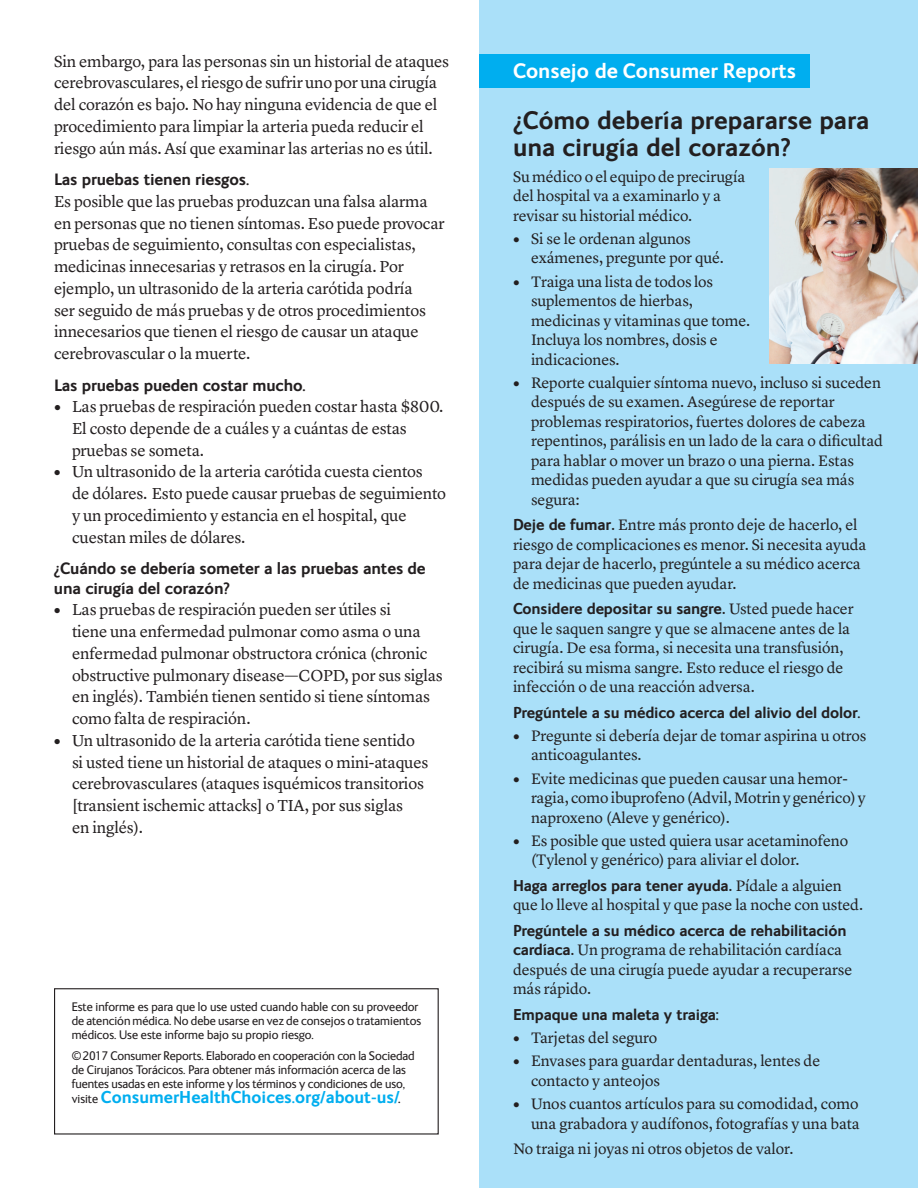
<style>
.page{position:relative;width:918px;height:1188px;background:#fff}
.page>*{position:absolute;margin:0;border:0;box-sizing:border-box;transform-origin:0 0}
.t1{font:700 25.5px/27px "FS Ingrid";color:#231f20}
.t2{font:700 21px "FS Ingrid";color:#fff}
.t3{font:700 17.25px "FS Ingrid";color:#00aeef}
.t4{font:16.5px/21.8px "Lyon Text";letter-spacing:-.01em;color:#231f20}
.t5{font:700 16.5px/19.5px "FS Ingrid";letter-spacing:-.01em;color:#231f20}
.t6{font:15.75px/19.5px "Lyon Text";letter-spacing:-.005em;color:#231f20}
.t7{font:700 15.75px "FS Ingrid";letter-spacing:-.01em;color:#231f20}
.t8{font:12.75px/14.2px "FS Ingrid";color:#231f20}
.s1{font-family:"FS Ingrid";font-weight:700}
.s2{font-weight:400;font-size:12.75px;color:#231f20}
.s3{font-size:12.75px;color:#231f20}
.s4{font-family:"Lyon Text";font-weight:400}
</style>
<div class="page">
<div style="left:479px;top:0;width:439px;height:1188px;background:#aae0f9"></div>
<div style="left:479px;top:54px;width:331px;height:34px;background:#00aeef"></div>
<div style="left:54px;top:988px;width:385px;height:147px;border:1px solid #231f20"></div>
<img style="left:770px;top:168px;width:148px;height:195px">
<p class="t4" style="left:54px;top:49px;width:397px">Sin embargo, para las personas sin un historial de ataques cerebrovasculares, el riesgo de sufrir uno por una cirugía del corazón es bajo. No hay ninguna evidencia de que el procedimiento para limpiar la arteria pueda reducir el riesgo aún más. Así que examinar las arterias no es útil.</p>
<p class="t5" style="left:54px;top:169px;width:197px">Las pruebas tienen riesgos.</p>
<p class="t4" style="left:54px;top:189px;width:392px">Es posible que las pruebas produzcan una falsa alarma en personas que no tienen síntomas. Eso puede provocar pruebas de seguimiento, consultas con especialistas, medicinas innecesarias y retrasos en la cirugía. Por ejemplo, un ultrasonido de la arteria carótida podría<br>ser seguido de más pruebas y de otros procedimientos innecesarios que tienen el riesgo de causar un ataque cerebrovascular o la muerte.</p>
<p class="t5" style="left:54px;top:374px;width:253px">Las pruebas pueden costar mucho.</p>
<p class="t4" style="left:72px;top:395px;width:373px;text-indent:-18px"><span class="s1">•</span> Las pruebas de respiración pueden costar hasta $800.<br>El costo depende de a cuáles y a cuántas de estas pruebas se someta.</p>
<p class="t4" style="left:72px;top:460px;width:376px;text-indent:-18px"><span class="s1">•</span> Un ultrasonido de la arteria carótida cuesta cientos<br>de dólares. Esto puede causar pruebas de seguimiento y un procedimiento y estancia en el hospital, que cuestan miles de dólares.</p>
<p class="t5" style="left:54px;top:558px;width:373px">¿Cuándo se debería someter a las pruebas antes de una cirugía del corazón?</p>
<p class="t4" style="left:72px;top:598px;width:372px;text-indent:-18px"><span class="s1">•</span> Las pruebas de respiración pueden ser útiles si<br>tiene una enfermedad pulmonar como asma o una enfermedad pulmonar obstructora crónica (chronic obstructive pulmonary disease—COPD, por sus siglas en inglés). También tienen sentido si tiene síntomas como falta de respiración.</p>
<p class="t4" style="left:72px;top:728px;width:358px;text-indent:-18px"><span class="s1">•</span> Un ultrasonido de la arteria carótida tiene sentido si usted tiene un historial de ataques o mini-ataques cerebrovasculares (ataques isquémicos transitorios [transient ischemic attacks] o TIA, por sus siglas<br>en inglés).</p>
<p class="t8" style="left:72px;top:999px;width:351px">Este informe es para que lo use usted cuando hable con su proveedor de atención médica. No debe usarse en vez de consejos o tratamientos médicos. Use este informe bajo su propio riesgo.</p>
<p class="t8" style="left:72px;top:1048px;width:344px">© 2017 Consumer Reports. Elaborado en cooperación con la Sociedad de Cirujanos Torácicos. Para obtener más información acerca de las fuentes usadas en este informe y los términos y condiciones de uso,</p>
<p class="t3" style="left:72px;top:1086px;width:330px"><span class="s2">visite</span> ConsumerHealthChoices.org/about-us/<span class="s3">.</span></p>
<h2 class="t2" style="left:513px;top:57px;width:285px">Consejo de Consumer Reports</h2>
<h1 class="t1" style="left:513px;top:106px;width:358px">¿Cómo debería prepararse para una cirugía del corazón?</h1>
<p class="t6" style="left:513px;top:165px;width:234px">Su médico o el equipo de precirugía del hospital va a examinarlo y a revisar su historial médico.</p>
<p class="t6" style="left:531px;top:227px;width:195px;text-indent:-18px"><span class="s1">•</span> Si se le ordenan algunos exámenes, pregunte por qué.</p>
<p class="t6" style="left:531px;top:270px;width:221px;text-indent:-18px"><span class="s1">•</span> Traiga una lista de todos los suplementos de hierbas, medicinas y vitaminas que tome.<br>Incluya los nombres, dosis e indicaciones.</p>
<p class="t6" style="left:531px;top:371px;width:354px;text-indent:-18px"><span class="s1">•</span> Reporte cualquier síntoma nuevo, incluso si suceden después de su examen. Asegúrese de reportar problemas respiratorios, fuertes dolores de cabeza repentinos, parálisis en un lado de la cara o dificultad para hablar o mover un brazo o una pierna. Estas medidas pueden ayudar a que su cirugía sea más segura:</p>
<p class="t6" style="left:513px;top:514px;width:355px"><span class="s1">Deje de fumar</span>. Entre más pronto deje de hacerlo, el riesgo de complicaciones es menor. Si necesita ayuda para dejar de hacerlo, pregúntele a su médico acerca de medicinas que pueden ayudar.</p>
<p class="t7" style="left:513px;top:598px;width:342px">Considere depositar su sangre<span class="s4">. Usted puede hacer</span></p>
<p class="t6" style="left:513px;top:617px;width:339px">que le saquen sangre y que se almacene antes de la cirugía. De esa forma, si necesita una transfusión, recibirá su misma sangre. Esto reduce el riesgo de infección o de una reacción adversa.</p>
<p class="t7" style="left:513px;top:702px;width:349px">Pregúntele a su médico acerca del alivio del dolor.</p>
<p class="t6" style="left:531px;top:725px;width:337px;text-indent:-18px"><span class="s1">•</span> Pregunte si debería dejar de tomar aspirina u otros anticoagulantes.</p>
<p class="t6" style="left:531px;top:767px;width:336px;text-indent:-18px"><span class="s1">•</span> Evite medicinas que pueden causar una hemor&shy;ragia, como ibuprofeno (Advil, Motrin y genérico) y naproxeno (Aleve y genérico).</p>
<p class="t6" style="left:531px;top:830px;width:319px;text-indent:-18px"><span class="s1">•</span> Es posible que usted quiera usar acetaminofeno (Tylenol y genérico) para aliviar el dolor.</p>
<p class="t7" style="left:513px;top:875px;width:330px">Haga arreglos para tener ayuda<span class="s4">. Pídale a alguien</span></p>
<p class="t6" style="left:513px;top:894px;width:352px">que lo lleve al hospital y que pase la noche con usted.</p>
<p class="t7" style="left:513px;top:920px;width:335px">Pregúntele a su médico acerca de rehabilitación</p>
<p class="t6" style="left:513px;top:939px;width:341px"><span class="s1">cardíaca</span>. Un programa de rehabilitación cardíaca después de una cirugía puede ayudar a recuperarse más rápido.</p>
<p class="t7" style="left:513px;top:1004px;width:207px">Empaque una maleta y traiga:</p>
<p class="t6" style="left:513px;top:1027px;width:146px"><span class="s1">•</span> Tarjetas del seguro</p>
<p class="t6" style="left:531px;top:1050px;width:291px;text-indent:-18px"><span class="s1">•</span> Envases para guardar dentaduras, lentes de contacto y anteojos</p>
<p class="t6" style="left:513px;top:1093px;width:348px;text-align:right"><span class="s1">•</span> Unos cuantos artículos para su comodidad, como una grabadora y audífonos, fotografías y una bata</p>
<p class="t6" style="left:513px;top:1138px;width:282px">No traiga ni joyas ni otros objetos de valor.</p>
</div>
